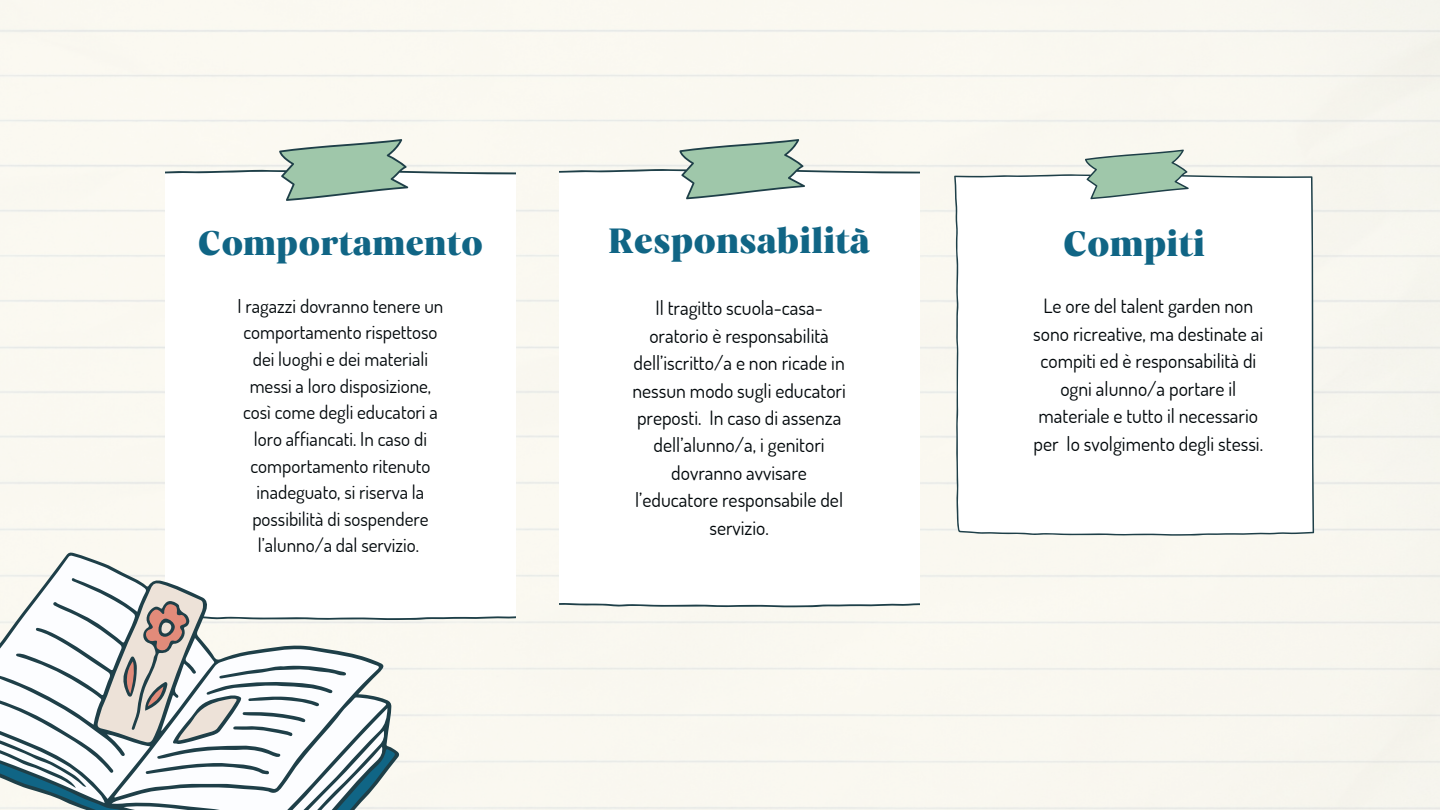
<style>
.page{position:relative;width:1440px;height:810px;background:#f9f8f0}
.page>*{position:absolute;margin:0;border:0;box-sizing:border-box;transform-origin:0 0}
.t1{font:36px "Carelia Upright";color:#106585}
.t2{font:34.9px "Carelia Upright";color:#106585}
.t3{font:19.7px/27.4px "Dosis";color:#01070a;text-align:center}
.t4{font:19.1px/26.6px "Dosis";color:#01070a;text-align:center}
</style>
<div class="page">
<svg style="left:166px;top:139px;width:349px;height:481px"></svg>
<svg style="left:0;top:552px;width:400px;height:258px;fill:#fbf9f2"></svg>
<svg style="left:387px;top:582px;width:9px;height:228px"></svg>
<svg style="left:0;top:555px;width:387px;height:255px"></svg>
<svg style="left:954px;top:149px;width:360px;height:387px"></svg>
<svg style="left:559px;top:139px;width:360px;height:468px"></svg>
<p class="t2" style="left:198px;top:223px;width:287px">Comportamento</p>
<p class="t4" style="left:237px;top:292px;width:207px">I ragazzi dovranno tenere un comportamento rispettoso dei luoghi e dei materiali messi a loro disposizione, così come degli educatori a loro affiancati. In caso di comportamento ritenuto inadeguato, si riserva la possibilità di sospendere l’alunno/a dal servizio.</p>
<p class="t1" style="left:608px;top:219px;width:263px">Responsabilità</p>
<p class="t3" style="left:632px;top:294px;width:215px">Il tragitto scuola-casa&shy;oratorio è responsabilità dell’iscritto/a e non ricade in nessun modo sugli educatori preposti. In caso di assenza dell’alunno/a, i genitori dovranno avvisare l’educatore responsabile del servizio.</p>
<p class="t1" style="left:1063px;top:223px;width:144px">Compiti</p>
<p class="t3" style="left:1033px;top:292px;width:232px">Le ore del talent garden non sono ricreative, ma destinate ai compiti ed è responsabilità di ogni alunno/a portare il materiale e tutto il necessario per lo svolgimento degli stessi.</p>
</div>
